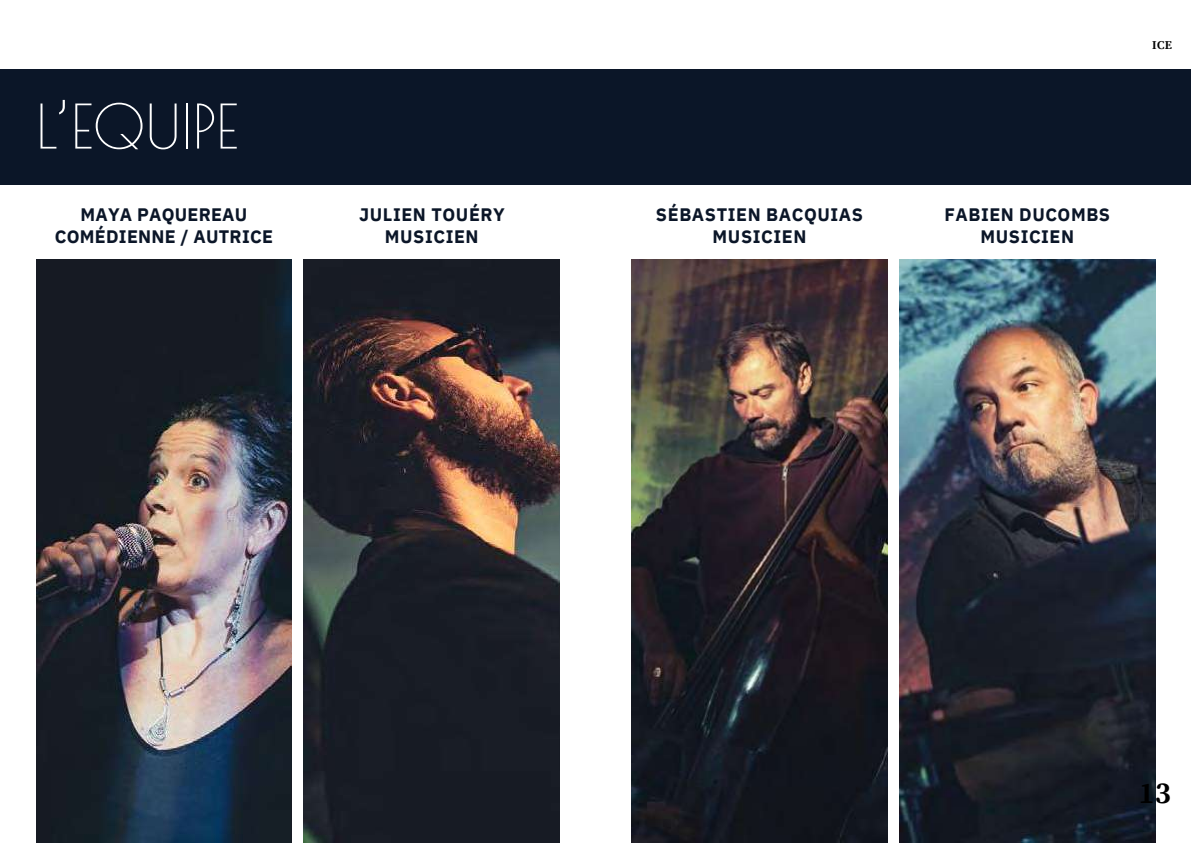
<style>
.page{position:relative;width:1191px;height:843px;background:#fff}
.page>*{position:absolute;margin:0;border:0;box-sizing:border-box;transform-origin:0 0}
.t1{font:60px "Poiret One";color:#fff}
.t2{font:700 30px "Source Serif Pro";color:#000}
.t3{font:700 18px/21.8px "IBM Plex Sans";letter-spacing:.03em;color:#0b1628;text-align:center}
.t4{font:700 12px "Source Serif Pro";color:#000}
</style>
<div class="page">
<img style="left:36px;top:259px;width:256px;height:583px">
<img style="left:304px;top:259px;width:255px;height:583px">
<img style="left:899px;top:259px;width:256px;height:583px">
<img style="left:631px;top:259px;width:256px;height:583px">
<div style="left:0;top:70px;width:1190px;height:115px;background:#0b1628"></div>
<h1 class="t1" style="left:36px;top:91px;width:204px">L’EQUIPE</h1>
<p class="t3" style="left:55px;top:203px;width:219px">MAYA PAQUEREAU<br>COMÉDIENNE / AUTRICE</p>
<p class="t3" style="left:359px;top:203px;width:147px">JULIEN TOUÉRY<br>MUSICIEN</p>
<p class="t3" style="left:656px;top:203px;width:209px">SÉBASTIEN BACQUIAS<br>MUSICIEN</p>
<p class="t3" style="left:944px;top:203px;width:167px">FABIEN DUCOMBS<br>MUSICIEN</p>
<p class="t4" style="left:1152px;top:38px;width:21px">ICE</p>
<h2 class="t2" style="left:1138px;top:774px;width:34px">13</h2>
</div>
